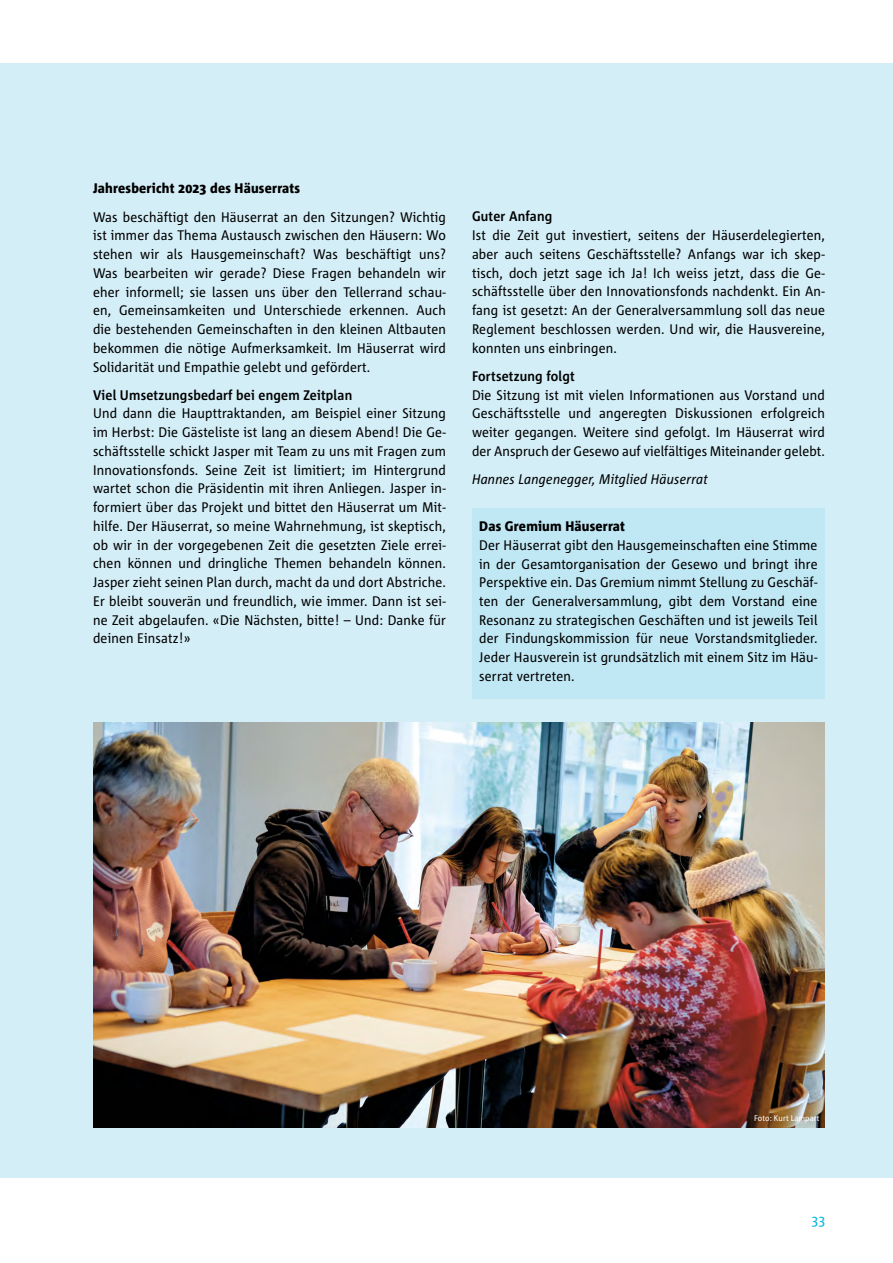
<style>
.page{position:relative;width:893px;height:1263px;background:#fff}
.page>*{position:absolute;margin:0;border:0;box-sizing:border-box;transform-origin:0 0}
.t1{font:13.8px/18.8px "Corpid C1 s S Cd";letter-spacing:.015em;color:#000;text-align:justify}
.t2{font:700 13.8px "Corpid C1 s S Cd";letter-spacing:.015em;color:#000}
.t3{font:800 13.8px "Corpid C1 s S Cd";letter-spacing:.015em;color:#000}
.t4{font:italic 13.8px "Corpid C1 s S Cd";letter-spacing:.015em;color:#000}
.t5{font:13.8px "Corpid C1 s S Cd";color:#00b5e1}
.t6{font:8.25px "Corpid C1 s S Cd";letter-spacing:.015em;color:#fff}
</style>
<div class="page">
<div style="left:0;top:64px;width:893px;height:1114px;background:#d4eef7"></div>
<div style="left:472px;top:508px;width:353px;height:190px;background:#c0e7f4"></div>
<img style="left:93px;top:722px;width:732px;height:405px">
<p class="t3" style="left:93px;top:180px;width:209px">Jahresbericht 2023 des Häuserrats</p>
<p class="t1" style="left:93px;top:207px;width:354px">Was beschäftigt den Häuserrat an den Sitzungen? Wichtig ist immer das Thema Austausch zwischen den Häusern: Wo stehen wir als Hausgemeinschaft? Was beschäftigt uns?<br>Was bearbeiten wir gerade? Diese Fragen behandeln wir eher informell; sie lassen uns über den Tellerrand schau&shy;en, Gemeinsamkeiten und Unterschiede erkennen. Auch die bestehenden Gemeinschaften in den kleinen Altbauten bekommen die nötige Aufmerksamkeit. Im Häuserrat wird Solidarität und Empathie gelebt und gefördert.</p>
<p class="t2" style="left:93px;top:386px;width:261px">Viel Umsetzungsbedarf bei engem Zeitplan</p>
<p class="t1" style="left:93px;top:404px;width:354px">Und dann die Haupttraktanden, am Beispiel einer Sitzung im Herbst: Die Gästeliste ist lang an diesem Abend! Die Ge&shy;schäftsstelle schickt Jasper mit Team zu uns mit Fragen zum Innovationsfonds. Seine Zeit ist limitiert; im Hintergrund wartet schon die Präsidentin mit ihren Anliegen. Jasper in&shy;formiert über das Projekt und bittet den Häuserrat um Mit&shy;hilfe. Der Häuserrat, so meine Wahrnehmung, ist skeptisch, ob wir in der vorgegebenen Zeit die gesetzten Ziele errei&shy;chen können und dringliche Themen behandeln können.<br>Jasper zieht seinen Plan durch, macht da und dort Abstriche.<br>Er bleibt souverän und freundlich, wie immer. Dann ist sei&shy;ne Zeit abgelaufen. «Die Nächsten, bitte! – Und: Danke für deinen Einsatz!»</p>
<p class="t2" style="left:472px;top:208px;width:82px">Guter Anfang</p>
<p class="t1" style="left:472px;top:226px;width:354px">Ist die Zeit gut investiert, seitens der Häuserdelegierten, aber auch seitens Geschäftsstelle? Anfangs war ich skep&shy;tisch, doch jetzt sage ich Ja! Ich weiss jetzt, dass die Ge&shy;schäftsstelle über den Innovationsfonds nachdenkt. Ein An&shy;fang ist gesetzt: An der Generalversammlung soll das neue Reglement beschlossen werden. Und wir, die Hausvereine, konnten uns einbringen.</p>
<p class="t2" style="left:472px;top:367px;width:104px">Fortsetzung folgt</p>
<p class="t1" style="left:472px;top:385px;width:354px">Die Sitzung ist mit vielen Informationen aus Vorstand und Geschäftsstelle und angeregten Diskussionen erfolgreich weiter gegangen. Weitere sind gefolgt. Im Häuserrat wird der Anspruch der Gesewo auf vielfältiges Miteinander gelebt.</p>
<p class="t4" style="left:472px;top:470px;width:237px">Hannes Langenegger, Mitglied Häuserrat</p>
<p class="t3" style="left:479px;top:517px;width:147px">Das Gremium Häuserrat</p>
<p class="t1" style="left:479px;top:535px;width:340px">Der Häuserrat gibt den Hausgemeinschaften eine Stimme in der Gesamtorganisation der Gesewo und bringt ihre Perspektive ein. Das Gremium nimmt Stellung zu Geschäf&shy;ten der Generalversammlung, gibt dem Vorstand eine Resonanz zu strategischen Geschäften und ist jeweils Teil der Findungskommission für neue Vorstandsmitglieder.<br>Jeder Hausverein ist grundsätzlich mit einem Sitz im Häu&shy;serrat vertreten.</p>
<p class="t6" style="left:754px;top:1113px;width:67px">Foto: Kurt Lampart</p>
<p class="t5" style="left:811px;top:1211px;width:16px">33</p>
</div>
